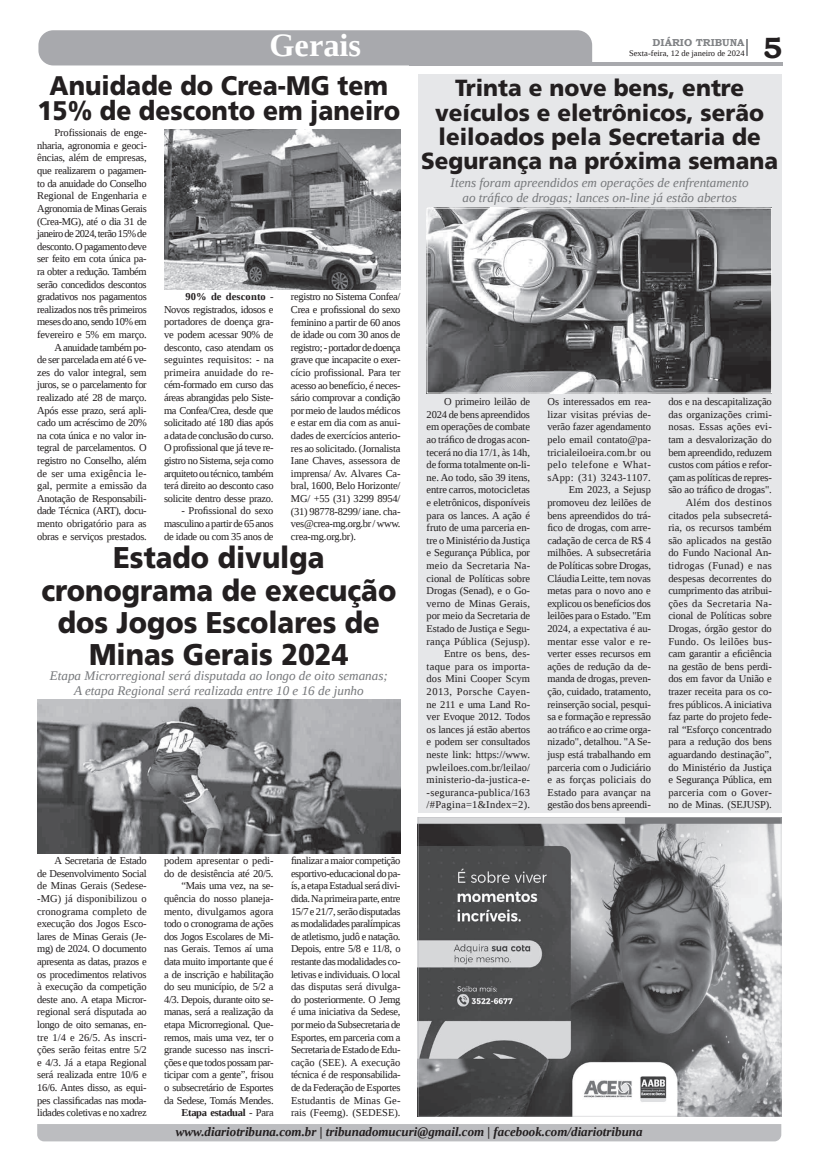
<style>
.page{position:relative;width:821px;height:1166px;background:#fff}
.page>*{position:absolute;margin:0;border:0;box-sizing:border-box;transform-origin:0 0}
.t1{font:700 32.38px "Liberation Serif";color:#fff}
.t2{font:900 30.01px/32.5px "Frutiger LT Std";color:#231f20;text-align:center;scale:.92 1}
.t3{font:700 29.31px "Bookman Old Style";color:#231f20}
.t4{font:900 26.95px/25.9px "Frutiger LT Std";color:#231f20;text-align:center;scale:.92 1}
.t5{font:900 23.36px/24.2px "Frutiger LT Std";color:#231f20;text-align:center;scale:.96 1}
.t6{font:italic 13.12px/14.9px "Liberation Serif";color:#76787b;text-align:center}
.t7{font:italic 700 12.95px "Liberation Serif";color:#231f20}
.t8{font:10.5px/12.6px "Liberation Serif";letter-spacing:-.01em;color:#231f20;text-align:justify}
.t9{font:10.5px/12.6px "Liberation Serif";letter-spacing:-.03em;color:#231f20;text-align:right}
.t10{font:700 10.06px "Bookman Old Style";color:#808285}
.t11{font:8.4px "Liberation Serif";color:#231f20}
.s1{font-weight:700}
</style>
<div class="page">
<hr style="left:409px;top:62px;width:374px;height:3px;background:#a8a9ad">
<div style="left:38px;top:30px;width:554px;height:35px;background:#a8a9ad"></div>
<svg style="left:747px;top:39px;width:1px;height:17px"></svg>
<div style="left:37px;top:1124px;width:744px;height:17px;background:#bcbdc0"></div>
<div style="left:418px;top:74px;width:363px;height:739px;background:#e6e7e9"></div>
<svg style="left:418px;top:817px;width:363px;height:299px;background:#828385"></svg>
<svg style="left:427px;top:208px;width:345px;height:185px;background:#7e7e80"></svg>
<img style="left:37px;top:699px;width:364px;height:154px">
<img style="left:164px;top:129px;width:237px;height:161px">
<h1 class="t1" style="left:269px;top:24px;width:93px">Gerais</h1>
<h3 class="t4" style="left:38px;top:72px;width:396px">Anuidade do Crea-MG tem<br>15% de desconto em janeiro</h3>
<p class="t9" style="left:37px;top:126px;width:111px">Profissionais de enge&shy;nharia, agronomia e geoci&shy;ências, além de empresas, que realizarem o pagamen&shy;to da anuidade do Conselho<br>Regional de Engenharia e<br>Agronomia de Minas Gerais (Crea-MG), até o dia 31 de janeiro de 2024, terão 15% de desconto. O pagamento deve ser feito em cota única pa&shy;ra obter a redução. Também serão concedidos descontos gradativos nos pagamentos realizados nos três primeiros meses do ano, sendo 10% em fevereiro e 5% em março.<br>A anuidade também po-<br>de ser parcelada em até 6 ve&shy;zes do valor integral, sem juros, se o parcelamento for realizado até 28 de março.<br>Após esse prazo, será apli&shy;cado um acréscimo de 20% na cota única e no valor in&shy;tegral de parcelamentos. O registro no Conselho, além de ser uma exigência le&shy;gal, permite a emissão da<br>Anotação de Responsabili&shy;dade Técnica (ART), docu&shy;mento obrigatório para as obras e serviços prestados.</p>
<p class="t8" style="left:164px;top:290px;width:111px;text-indent:21px"><span class="s1">90% de desconto</span> - Novos registrados, idosos e portadores de doença gra&shy;ve podem acessar 90% de desconto, caso atendam os seguintes requisitos: - na primeira anuidade do re&shy;cém-formado em curso das áreas abrangidas pelo Siste&shy;ma Confea/Crea, desde que solicitado até 180 dias após a data de conclusão do curso.<br>O profissional que já teve re&shy;gistro no Sistema, seja como arquiteto ou técnico, também terá direito ao desconto caso solicite dentro desse prazo.</p>
<p class="t8" style="left:164px;top:504px;width:111px;text-indent:17px">- Profissional do sexo masculino a partir de 65 anos de idade ou com 35 anos de</p>
<p class="t8" style="left:291px;top:290px;width:111px">registro no Sistema Confea/ Crea e profissional do sexo feminino a partir de 60 anos de idade ou com 30 anos de registro; - portador de doença grave que incapacite o exer&shy;cício profissional. Para ter acesso ao benefício, é neces&shy;sário comprovar a condição por meio de laudos médicos e estar em dia com as anui&shy;dades de exercícios anterio&shy;res ao solicitado. (Jornalista Iane Chaves, assessora de imprensa/ Av. Alvares Ca&shy;bral, 1600, Belo Horizonte/ MG/ +55 (31) 3299 8954/ (31) 98778-8299/ iane. cha&shy;ves@crea-mg.org.br / www. crea-mg.org.br).</p>
<h2 class="t2" style="left:41px;top:541px;width:387px">Estado divulga cronograma de execução dos Jogos Escolares de<br>Minas Gerais 2024</h2>
<p class="t6" style="left:50px;top:668px;width:340px">Etapa Microrregional será disputada ao longo de oito semanas;<br>A etapa Regional será realizada entre 10 e 16 de junho</p>
<p class="t8" style="left:37px;top:854px;width:111px;text-indent:17px">A Secretaria de Estado de Desenvolvimento Social de Minas Gerais (Sedese--MG) já disponibilizou o cronograma completo de execução dos Jogos Esco&shy;lares de Minas Gerais (Je&shy;mg) de 2024. O documento apresenta as datas, prazos e os procedimentos relativos à execução da competição deste ano. A etapa Micror&shy;regional será disputada ao longo de oito semanas, en&shy;tre 1/4 e 26/5. As inscri&shy;ções serão feitas entre 5/2 e 4/3. Já a etapa Regional será realizada entre 10/6 e 16/6. Antes disso, as equi&shy;pes classificadas nas moda&shy;lidades coletivas e no xadrez</p>
<p class="t9" style="left:164px;top:854px;width:111px">podem apresentar o pedi&shy;do de desistência até 20/5. “Mais uma vez, na se&shy;quência do nosso planeja&shy;mento, divulgamos agora todo o cronograma de ações dos Jogos Escolares de Mi&shy;nas Gerais. Temos aí uma data muito importante que é a de inscrição e habilitação do seu município, de 5/2 a<br>4/3. Depois, durante oito se&shy;manas, será a realização da etapa Microrregional. Que&shy;remos, mais uma vez, ter o grande sucesso nas inscri&shy;ções e que todos possam par&shy;ticipar com a gente”, frisou o subsecretário de Esportes da Sedese, Tomás Mendes.<br><span class="s1">Etapa estadual</span> - Para</p>
<p class="t8" style="left:291px;top:854px;width:111px">finalizar a maior competição esportivo-educacional do pa&shy;ís, a etapa Estadual será divi&shy;dida. Na primeira parte, entre 15/7 e 21/7, serão disputadas as modalidades paralímpicas de atletismo, judô e natação.<br>Depois, entre 5/8 e 11/8, o restante das modalidades co&shy;letivas e individuais. O local das disputas será divulga&shy;do posteriormente. O Jemg é uma iniciativa da Sedese, por meio da Subsecretaria de Esportes, em parceria com a Secretaria de Estado de Edu&shy;cação (SEE). A execução técnica é de responsabilida&shy;de da Federação de Esportes Estudantis de Minas Ge&shy;rais (Feemg). (SEDESE).</p>
<p class="t10" style="left:653px;top:35px;width:93px">DIÁRIO TRIBUNA</p>
<p class="t11" style="left:629px;top:48px;width:117px">Sexta-feira, 12 de janeiro de 2024</p>
<h3 class="t3" style="left:763px;top:27px;width:21px">5</h3>
<h3 class="t5" style="left:421px;top:76px;width:373px">Trinta e nove bens, entre veículos e eletrônicos, serão leiloados pela Secretaria de<br>Segurança na próxima semana</h3>
<p class="t6" style="left:451px;top:175px;width:299px">Itens foram apreendidos em operações de enfrentamento ao tráfico de drogas; lances on-line já estão abertos</p>
<p class="t8" style="left:427px;top:395px;width:105px;text-align:right">O primeiro leilão de<br>2024 de bens apreendidos em operações de combate ao tráfico de drogas acon&shy;tecerá no dia 17/1, às 14h, de forma totalmente on-li&shy;ne. Ao todo, são 39 itens, entre carros, motocicletas e eletrônicos, disponíveis para os lances. A ação é fruto de uma parceria en&shy;tre o Ministério da Justiça e Segurança Pública, por meio da Secretaria Na&shy;cional de Políticas sobre<br>Drogas (Senad), e o Go&shy;verno de Minas Gerais, por meio da Secretaria de<br>Estado de Justiça e Segu&shy;rança Pública (Sejusp).<br>Entre os bens, des&shy;taque para os importa&shy;dos Mini Cooper Scym<br>2013, Porsche Cayen&shy;ne 211 e uma Land Ro&shy;ver Evoque 2012. Todos os lances já estão abertos e podem ser consultados neste link: https://www. pwleiloes.com.br/leilao/ ministerio-da-justica-e--seguranca-publica/163 /#Pagina=1&amp;Index=2).</p>
<p class="t8" style="left:547px;top:395px;width:105px;text-align:right">Os interessados em rea&shy;lizar visitas prévias de&shy;verão fazer agendamento pelo email contato@pa&shy;tricialeiloeira.com.br ou pelo telefone e What&shy;sApp: (31) 3243-1107.<br>Em 2023, a Sejusp promoveu dez leilões de bens apreendidos do trá&shy;fico de drogas, com arre&shy;cadação de cerca de R$ 4 milhões. A subsecretária de Políticas sobre Drogas,<br>Cláudia Leitte, tem novas metas para o novo ano e explicou os benefícios dos leilões para o Estado. "Em<br>2024, a expectativa é au&shy;mentar esse valor e re&shy;verter esses recursos em ações de redução da de&shy;manda de drogas, preven&shy;ção, cuidado, tratamento, reinserção social, pesqui&shy;sa e formação e repressão ao tráfico e ao crime orga&shy;nizado", detalhou. "A Se&shy;jusp está trabalhando em parceria com o Judiciário e as forças policiais do<br>Estado para avançar na gestão dos bens apreendi-</p>
<p class="t8" style="left:668px;top:395px;width:105px;text-align:right">dos e na descapitalização das organizações crimi&shy;nosas. Essas ações evi&shy;tam a desvalorização do bem apreendido, reduzem custos com pátios e refor&shy;çam as políticas de repres&shy;são ao tráfico de drogas".<br>Além dos destinos citados pela subsecretá&shy;ria, os recursos também são aplicados na gestão do Fundo Nacional An&shy;tidrogas (Funad) e nas despesas decorrentes do cumprimento das atribui&shy;ções da Secretaria Na&shy;cional de Políticas sobre<br>Drogas, órgão gestor do<br>Fundo. Os leilões bus&shy;cam garantir a eficiência na gestão de bens perdi&shy;dos em favor da União e trazer receita para os co&shy;fres públicos. A iniciativa faz parte do projeto fede&shy;ral “Esforço concentrado para a redução dos bens aguardando destinação”, do Ministério da Justiça e Segurança Pública, em parceria com o Gover&shy;no de Minas. (SEJUSP).</p>
<p class="t7" style="left:176px;top:1123px;width:468px">www.diariotribuna.com.br | tribunadomucuri@gmail.com | facebook.com/diariotribuna</p>
</div>
